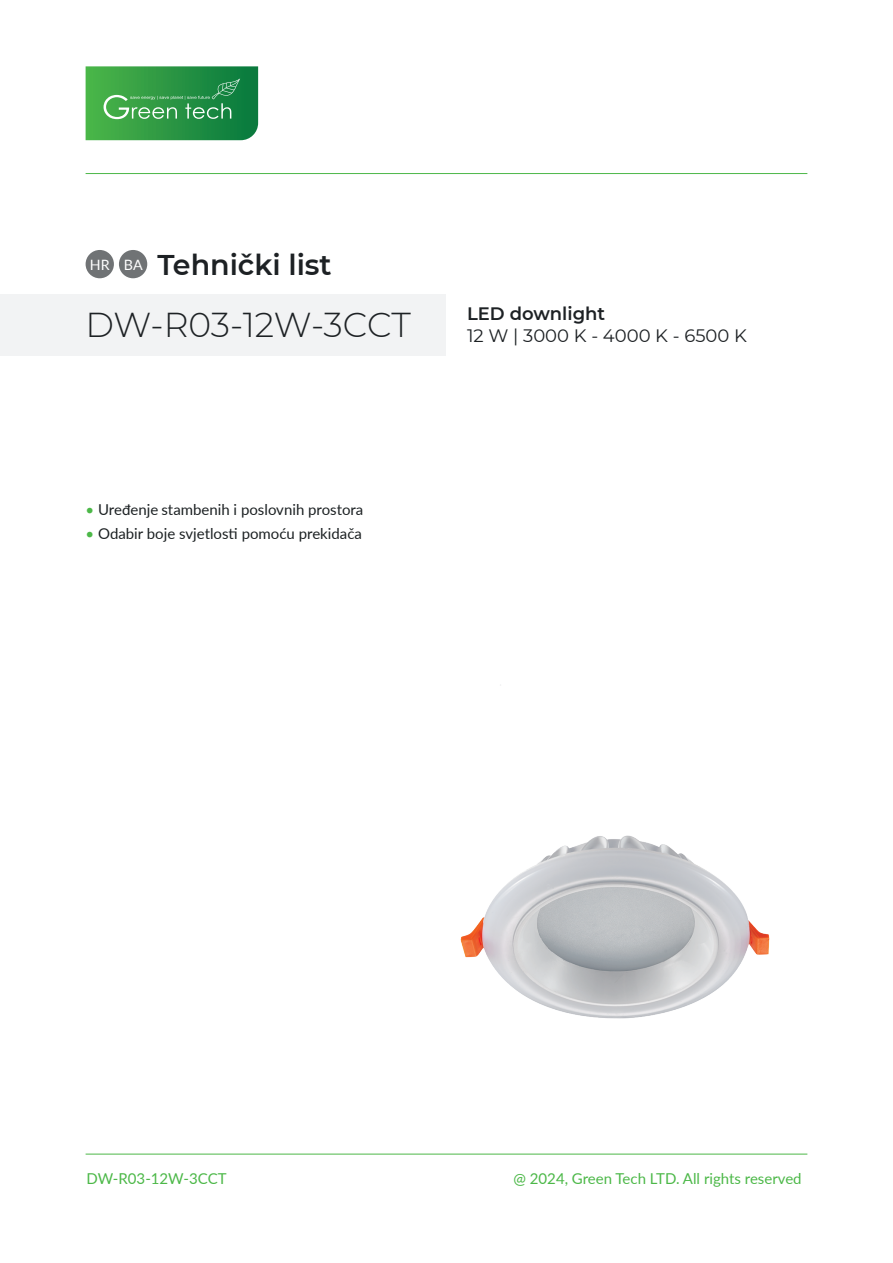
<style>
.page{position:relative;width:893px;height:1263px;background:#fff}
.page>*{position:absolute;margin:0;border:0;box-sizing:border-box;transform-origin:0 0}
.t1{font:300 34.5px "Montserrat";letter-spacing:-.01em;color:#1d2124}
.t2{font:600 28.5px "Montserrat";color:#1d2124}
.t3{font:18px "Montserrat";color:#1d2124}
.t4{font:600 18px "Montserrat";color:#1d2124}
.t5{font:15px "Lato";color:#1c2123}
.t6{font:15px "Lato";color:#4cb848}
.t7{font:14.25px "Lato";color:#fff}
.s1{color:#4cb848}
.s2{font-family:"Myriad Pro"}
</style>
<div class="page">
<div style="left:0;top:294px;width:445px;height:62px;background:#f2f3f4"></div>
<hr style="left:86px;top:1154px;width:721px;height:1px;background:#4cb848">
<hr style="left:86px;top:173px;width:721px;height:1px;background:#4cb848">
<svg style="left:86px;top:66px;width:172px;height:74px;background:#369c4e"></svg>
<img style="left:460px;top:835px;width:310px;height:184px">
<div style="left:86px;top:250px;width:28px;height:28px;background:#707375;border-radius:50%"></div>
<div style="left:119px;top:250px;width:28px;height:28px;background:#707375;border-radius:50%"></div>
<h2 class="t2" style="left:157px;top:245px;width:176px">Tehnički list</h2>
<h1 class="t1" style="left:86px;top:302px;width:327px">DW-R03-12W-3CCT</h1>
<p class="t4" style="left:467px;top:301px;width:140px">LED downlight</p>
<p class="t7" style="left:90px;top:254px;width:54px">HR BA</p>
<p class="t3" style="left:467px;top:323px;width:281px">12 W | 3000 K - 4000 K - 6500 K</p>
<p class="t5" style="left:86px;top:499px;width:279px"><span class="s1">•</span> Ure<span class="s2">đ</span>enje stambenih i poslovnih prostora</p>
<p class="t5" style="left:86px;top:523px;width:278px"><span class="s1">•</span> Odabir boje svjetlosti pomoću prekidača</p>
<p class="t6" style="left:86px;top:1167px;width:142px">DW-R03-12W-3CCT</p>
<p class="t6" style="left:513px;top:1167px;width:290px">@ 2024, Green Tech LTD. All rights reserved</p>
</div>
